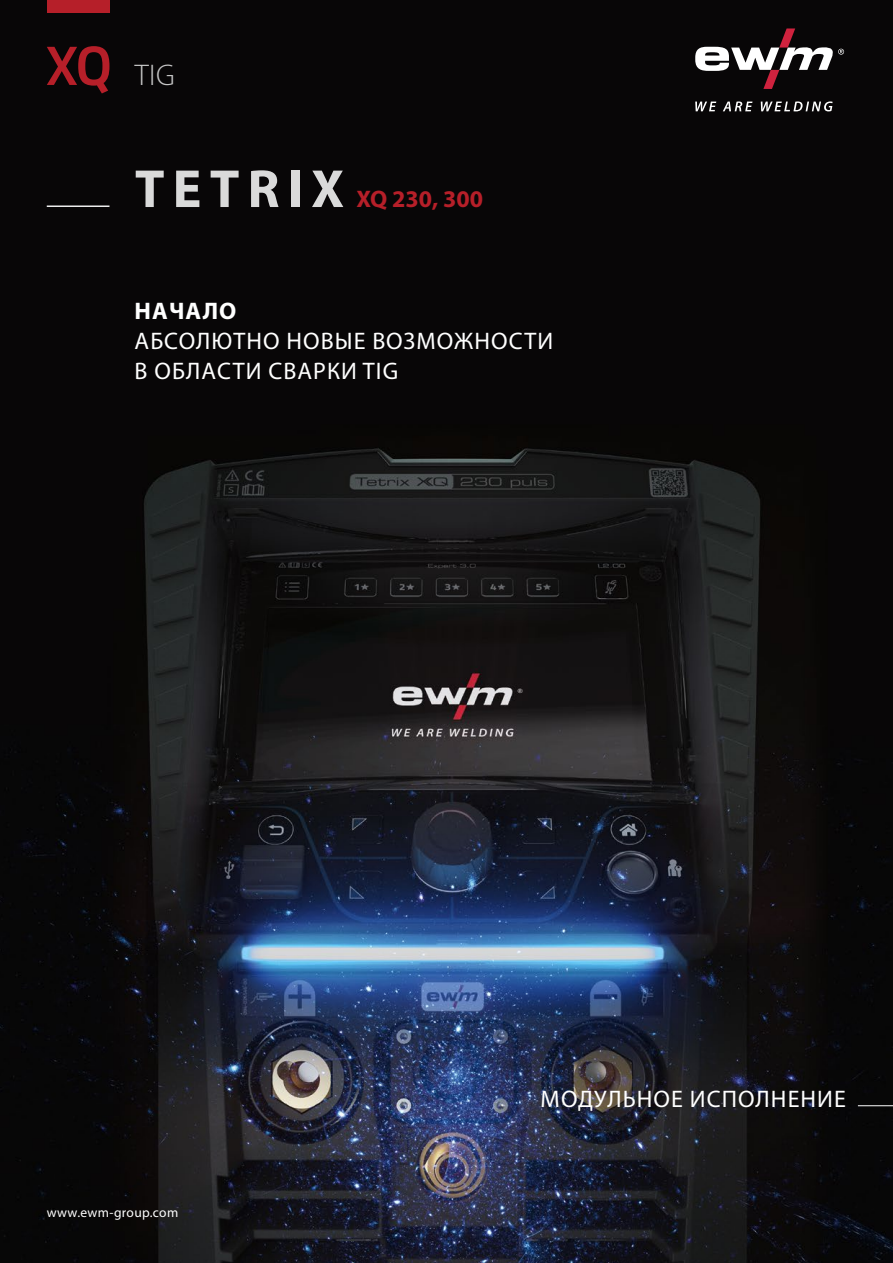
<style>
.page{position:relative;width:893px;height:1263px;background:#fff}
.page>*{position:absolute;margin:0;border:0;box-sizing:border-box;transform-origin:0 0}
.t1{font:700 54px "Myriad Pro";letter-spacing:.15em;color:#dadada}
.t2{font:300 30px "Myriad Pro";color:#c6c6c6}
.t3{font:24px/30px "Myriad Pro";letter-spacing:.045em;color:#fff}
.t4{font:700 24px "Myriad Pro";color:#b61f29}
.t5{font:700 24px "Myriad Pro";letter-spacing:.045em;color:#fff}
.t6{font:13.5px "Myriad Pro";letter-spacing:.025em;color:#fff}
</style>
<div class="page">
<img style="left:0;top:0;width:893px;height:1263px">
<svg style="left:695px;top:101px;width:138px;height:10px"></svg>
<svg style="left:695px;top:28px;width:149px;height:61px"></svg>
<hr style="left:47px;top:205px;width:62px;height:2px;background:#ededed">
<svg style="left:47px;top:46px;width:62px;height:47px;background:#501015"></svg>
<div style="left:47px;top:0;width:62px;height:13px;background:#b61f29"></div>
<hr style="left:858px;top:1105px;width:35px;height:1px;background:#fff">
<p class="t2" style="left:135px;top:59px;width:42px">TIG</p>
<h1 class="t1" style="left:135px;top:154px;width:211px">TETRIX</h1>
<p class="t4" style="left:356px;top:183px;width:128px">XQ 230, 300</p>
<p class="t5" style="left:135px;top:295px;width:103px">НАЧАЛО</p>
<p class="t3" style="left:135px;top:326px;width:420px">АБСОЛЮТНО НОВЫЕ ВОЗМОЖНОСТИ<br>В ОБЛАСТИ СВАРКИ TIG</p>
<p class="t6" style="left:47px;top:1204px;width:133px">www.ewm-group.com</p>
<p class="t3" style="left:541px;top:1084px;width:307px">МОДУЛЬНОЕ ИСПОЛНЕНИЕ</p>
</div>
